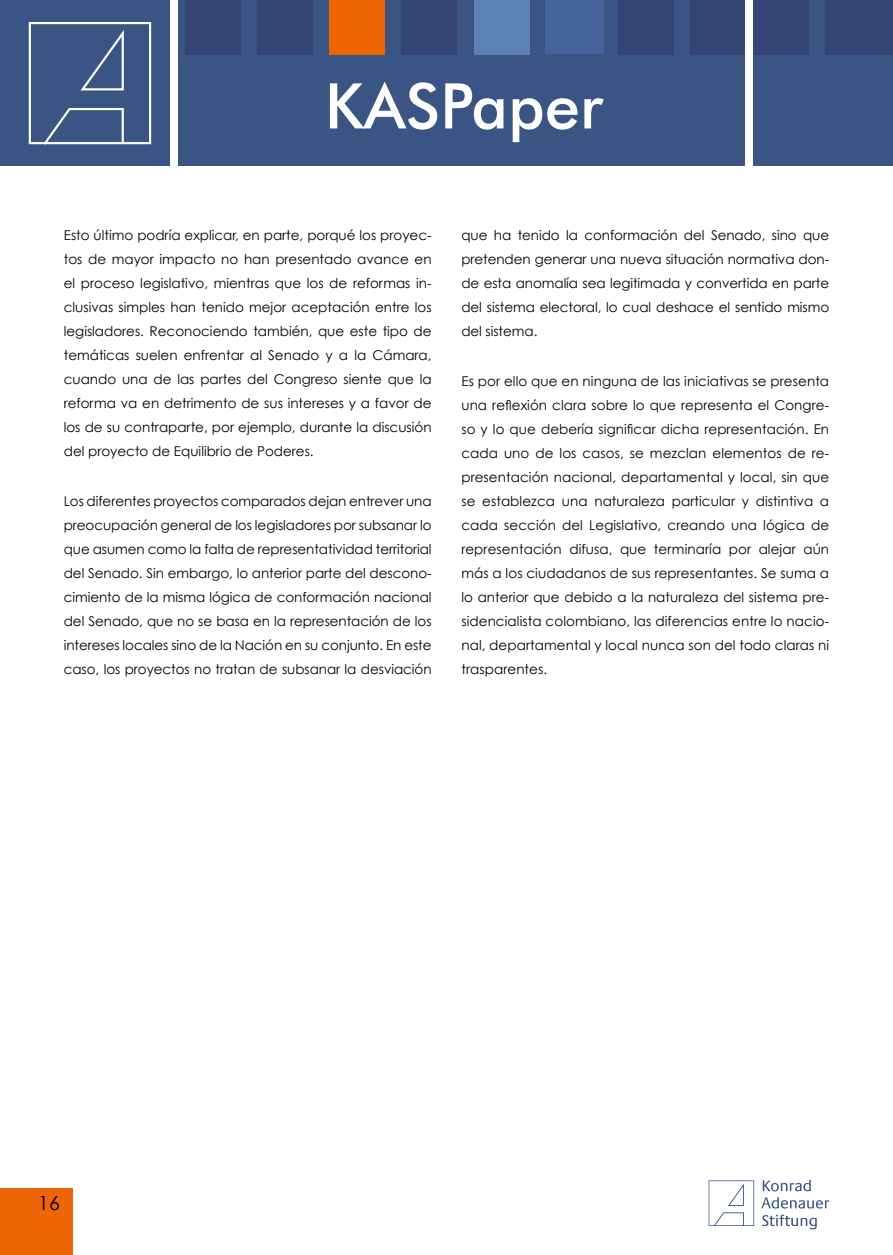
<style>
.page{position:relative;width:893px;height:1255px;background:#fff}
.page>*{position:absolute;margin:0;border:0;box-sizing:border-box;transform-origin:0 0}
.t1{font:500 63px "Futura BT";color:#fff}
.t2{font:19.5px "Century Gothic";color:#000}
.t3{font:13.5px/24px "Century Gothic";letter-spacing:-.005em;color:#000;text-align:justify}
</style>
<div class="page">
<div style="left:0;top:0;width:893px;height:165px;background:#3a5583"></div>
<div style="left:171px;top:0;width:7px;height:166px;background:#fff"></div>
<div style="left:185px;top:0;width:55px;height:54px;background:#334475"></div>
<div style="left:474px;top:0;width:55px;height:55px;background:#5d82b5"></div>
<div style="left:257px;top:0;width:55px;height:55px;background:#334475"></div>
<div style="left:329px;top:0;width:55px;height:55px;background:#ec6608"></div>
<div style="left:618px;top:0;width:55px;height:54px;background:#334475"></div>
<div style="left:401px;top:0;width:56px;height:55px;background:#334475"></div>
<div style="left:690px;top:0;width:56px;height:54px;background:#334475"></div>
<div style="left:753px;top:0;width:55px;height:54px;background:#334475"></div>
<div style="left:825px;top:0;width:68px;height:54px;background:#334475"></div>
<div style="left:546px;top:0;width:58px;height:53px;background:#45639d"></div>
<div style="left:29px;top:22px;width:122px;height:122px;border:2px solid #fff"></div>
<svg style="left:80px;top:30px;width:44px;height:61px"></svg>
<svg style="left:41px;top:108px;width:84px;height:37px"></svg>
<div style="left:746px;top:0;width:7px;height:166px;background:#fff"></div>
<div style="left:0;top:1188px;width:73px;height:66px;background:#ec6608"></div>
<svg style="left:709px;top:1180px;width:45px;height:45px"></svg>
<svg style="left:761px;top:1179px;width:68px;height:29px"></svg>
<svg style="left:762px;top:1214px;width:55px;height:15px"></svg>
<h1 class="t1" style="left:325px;top:68px;width:280px">KASPaper</h1>
<p class="t3" style="left:64px;top:223px;width:369px">Esto último podría explicar, en parte, porqué los proyec&shy;tos de mayor impacto no han presentado avance en el proceso legislativo, mientras que los de reformas in&shy;clusivas simples han tenido mejor aceptación entre los legisladores. Reconociendo también, que este tipo de temáticas suelen enfrentar al Senado y a la Cámara, cuando una de las partes del Congreso siente que la reforma va en detrimento de sus intereses y a favor de los de su contraparte, por ejemplo, durante la discusión del proyecto de Equilibrio de Poderes.</p>
<p class="t3" style="left:64px;top:488px;width:369px">Los diferentes proyectos comparados dejan entrever una preocupación general de los legisladores por subsanar lo que asumen como la falta de representatividad territorial del Senado. Sin embargo, lo anterior parte del descono&shy;cimiento de la misma lógica de conformación nacional del Senado, que no se basa en la representación de los intereses locales sino de la Nación en su conjunto. En este caso, los proyectos no tratan de subsanar la desviación</p>
<p class="t3" style="left:461px;top:223px;width:369px">que ha tenido la conformación del Senado, sino que pretenden generar una nueva situación normativa don&shy;de esta anomalía sea legitimada y convertida en parte del sistema electoral, lo cual deshace el sentido mismo del sistema.</p>
<p class="t3" style="left:461px;top:368px;width:369px">Es por ello que en ninguna de las iniciativas se presenta una reflexión clara sobre lo que representa el Congre&shy;so y lo que debería significar dicha representación. En cada uno de los casos, se mezclan elementos de re&shy;presentación nacional, departamental y local, sin que se establezca una naturaleza particular y distintiva a cada sección del Legislativo, creando una lógica de representación difusa, que terminaría por alejar aún más a los ciudadanos de sus representantes. Se suma a lo anterior que debido a la naturaleza del sistema pre&shy;sidencialista colombiano, las diferencias entre lo nacio&shy;nal, departamental y local nunca son del todo claras ni trasparentes.</p>
<h2 class="t2" style="left:38px;top:1191px;width:23px">16</h2>
</div>
